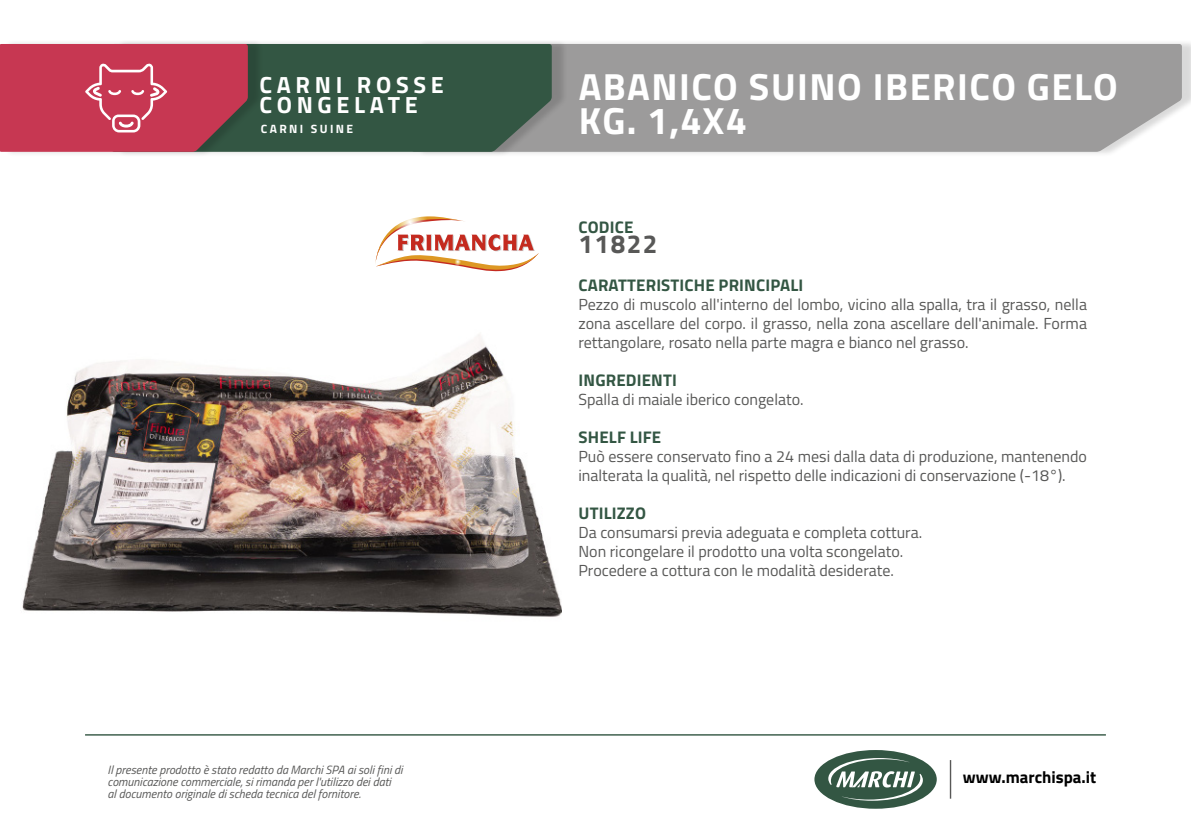
<style>
.page{position:relative;width:1191px;height:840px;background:#fff}
.page>*{position:absolute;margin:0;border:0;box-sizing:border-box;transform-origin:0 0}
.t1{font:700 37.8px "Titillium Web";letter-spacing:.04em;color:#fff}
.t2{font:700 26px "Titillium Web";letter-spacing:.06em;color:#585857}
.t3{font:700 23.4px "Titillium Web";letter-spacing:.2em;color:#fff}
.t4{font:700 16.8px "Titillium Web";letter-spacing:.01em;color:#335643}
.t5{font:700 16.8px "Titillium Web";color:#000}
.t6{font:16px/19px "Titillium Web";color:#585857;text-align:justify}
.t7{font:italic 12px/12px "Titillium Web";color:#585857}
.t8{font:700 12px "Titillium Web";letter-spacing:.2em;color:#fff}
</style>
<div class="page">
<hr style="left:949px;top:759px;width:2px;height:39px;background:#585857">
<div style="left:814px;top:749px;width:122px;height:59px;background:#335643;border-radius:50%"></div>
<svg style="left:828px;top:757px;width:95px;height:43px"></svg>
<hr style="left:85px;top:733px;width:1021px;height:2px;background:#335643">
<div style="left:416px;top:39px;width:775px;height:118px;background:#000;opacity:.15"></div>
<div style="left:567px;top:44px;width:614px;height:108px;background:#9c9b9b"></div>
<div style="left:116px;top:39px;width:451px;height:118px;background:#000;opacity:.15"></div>
<div style="left:264px;top:44px;width:288px;height:108px;background:#335643"></div>
<div style="left:4px;top:39px;width:260px;height:118px;background:#000;opacity:.15"></div>
<svg style="left:0;top:44px;width:248px;height:108px;background:#c13f57"></svg>
<img style="left:22px;top:271px;width:539px;height:346px">
<svg style="left:375px;top:216px;width:164px;height:55px"></svg>
<p class="t3" style="left:259px;top:67px;width:186px">CARNI ROSSE</p>
<p class="t3" style="left:259px;top:87px;width:160px">CONGELATE</p>
<p class="t8" style="left:261px;top:120px;width:94px">CARNI SUINE</p>
<p class="t3" style="left:302px;top:85px;width:91px">CARNE</p>
<p class="t7" style="left:108px;top:762px;width:296px">Il presente prodotto è stato redatto da Marchi SPA ai soli fini di comunicazione commerciale, si rimanda per l'utilizzo dei dati<br>al documento originale di scheda tecnica del fornitore.</p>
<p class="t1" style="left:578px;top:58px;width:540px">ABANICO SUINO IBERICO GELO</p>
<p class="t1" style="left:578px;top:92px;width:170px">KG. 1,4X4</p>
<p class="t4" style="left:578px;top:214px;width:56px">CODICE</p>
<p class="t2" style="left:578px;top:224px;width:81px">11822</p>
<p class="t4" style="left:578px;top:272px;width:226px">CARATTERISTICHE PRINCIPALI</p>
<p class="t6" style="left:578px;top:294px;width:510px">Pezzo di muscolo all'interno del lombo, vicino alla spalla, tra il grasso, nella zona ascellare del corpo. il grasso, nella zona ascellare dell'animale. Forma rettangolare, rosato nella parte magra e bianco nel grasso.</p>
<p class="t4" style="left:578px;top:367px;width:100px">INGREDIENTI</p>
<p class="t6" style="left:578px;top:389px;width:227px">Spalla di maiale iberico congelato.</p>
<p class="t4" style="left:578px;top:424px;width:84px">SHELF LIFE</p>
<p class="t6" style="left:578px;top:446px;width:510px">Può essere conservato fino a 24 mesi dalla data di produzione, mantenendo inalterata la qualità, nel rispetto delle indicazioni di conservazione (-18°).</p>
<p class="t4" style="left:578px;top:500px;width:69px">UTILIZZO</p>
<p class="t6" style="left:578px;top:522px;width:345px">Da consumarsi previa adeguata e completa cottura.</p>
<p class="t6" style="left:578px;top:541px;width:326px">Non ricongelare il prodotto una volta scongelato.</p>
<p class="t6" style="left:578px;top:560px;width:317px">Procedere a cottura con le modalità desiderate.</p>
<p class="t5" style="left:963px;top:764px;width:135px">www.marchispa.it</p>
</div>
